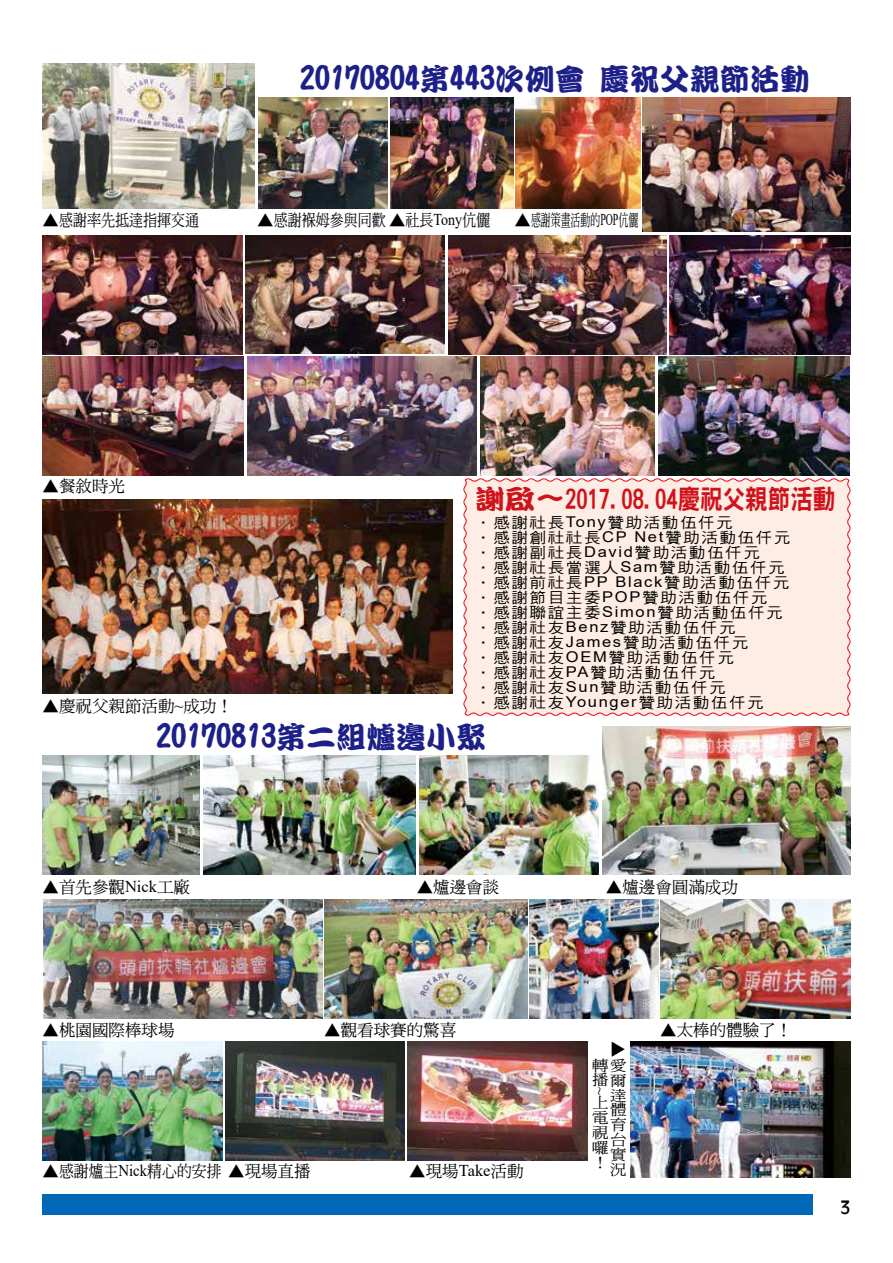
<style>
.page{position:relative;width:893px;height:1263px;background:#fff}
.page>*{position:absolute;margin:0;border:0;box-sizing:border-box;transform-origin:0 0}
.t1{font:30px "DF Kan Ting Liu XB HK BF";color:#1d2088}
.t2{font:27px "DFN Hei XB HK BF";color:#d0121b;scale:.83 1}
.t3{font:18px "Antique Olive";color:#000}
.t4{font:16.5px "DF Ming Md HKP BF";color:#000}
.t5{font:16.5px "Times New Roman";color:#000;scale:.9 1}
.t6{font:14.85px/15px "DF Hei Md HK BF";letter-spacing:.1em;color:#000;scale:1.11 1}
.t7{font:14.85px/15px "DF Ming Md HKP BF";color:#000;text-align:right;scale:1.11 1}
.s1{font-family:"Times New Roman"}
.s2{font-family:"DF Kan Ting Liu XB HK BF"}
.s3{font-family:"Arial"}
</style>
<div class="page">
<div style="left:43px;top:1194px;width:770px;height:21px;background:#0068b7"></div>
<div style="left:463px;top:478px;width:388px;height:238px;background:#fdede4"></div>
<img style="left:43px;top:64px;width:212px;height:144px">
<img style="left:259px;top:98px;width:128px;height:110px">
<img style="left:43px;top:235px;width:199px;height:119px">
<img style="left:43px;top:356px;width:200px;height:119px">
<img style="left:390px;top:98px;width:123px;height:110px">
<img style="left:246px;top:235px;width:199px;height:119px">
<img style="left:247px;top:356px;width:230px;height:119px">
<img style="left:43px;top:500px;width:410px;height:193px">
<img style="left:516px;top:98px;width:124px;height:110px">
<img style="left:448px;top:235px;width:218px;height:119px">
<img style="left:480px;top:356px;width:174px;height:119px">
<img style="left:670px;top:235px;width:180px;height:119px">
<img style="left:658px;top:356px;width:191px;height:119px">
<img style="left:643px;top:98px;width:207px;height:134px">
<img style="left:43px;top:756px;width:157px;height:119px">
<img style="left:44px;top:899px;width:278px;height:119px">
<img style="left:43px;top:1041px;width:179px;height:119px">
<img style="left:225px;top:1041px;width:180px;height:119px">
<img style="left:407px;top:1041px;width:180px;height:119px">
<img style="left:631px;top:1041px;width:219px;height:136px">
<img style="left:204px;top:756px;width:212px;height:119px">
<img style="left:324px;top:899px;width:203px;height:119px">
<img style="left:420px;top:756px;width:179px;height:119px">
<img style="left:529px;top:899px;width:129px;height:119px">
<img style="left:660px;top:899px;width:190px;height:119px">
<img style="left:603px;top:726px;width:247px;height:149px">
<p class="t4" style="left:43px;top:212px;width:158px">▲感謝率先抵達指揮交通</p>
<h1 class="t1" style="left:300px;top:64px;width:511px">20170804第443次例會 慶祝父親節活動</h1>
<p class="t4" style="left:257px;top:212px;width:235px">▲感謝褓姆參與同歡 ▲社長<span class="s1">Tony</span>伉儷</p>
<p class="t4" style="left:514px;top:212px;width:125px">▲感謝策畫活動的<span class="s1">POP</span>伉儷</p>
<p class="t4" style="left:43px;top:478px;width:84px">▲餐敘時光</p>
<p class="t4" style="left:43px;top:697px;width:192px">▲慶祝父親節活動<span class="s1">~</span>成功！</p>
<h2 class="t2" style="left:475px;top:485px;width:435px"><span class="s2">謝啟～</span>2017.08.04慶祝父親節活動</h2>
<p class="t6" style="left:475px;top:515px;width:285px">．感謝社長<span class="s3">Tony</span>贊助活動伍仟元<br>．感謝創社社長<span class="s3">CP Net</span>贊助活動伍仟元．感謝副社長<span class="s3">David</span>贊助活動伍仟元<br>．感謝社長當選人<span class="s3">Sam</span>贊助活動伍仟元．感謝前社長<span class="s3">PP Black</span>贊助活動伍仟元．感謝節目主委<span class="s3">POP</span>贊助活動伍仟元<br>．感謝聯誼主委<span class="s3">Simon</span>贊助活動伍仟元．感謝社友<span class="s3">Benz</span>贊助活動伍仟元<br>．感謝社友<span class="s3">James</span>贊助活動伍仟元<br>．感謝社友<span class="s3">OEM</span>贊助活動伍仟元<br>．感謝社友<span class="s3">PA</span>贊助活動伍仟元<br>．感謝社友<span class="s3">Sun</span>贊助活動伍仟元<br>．感謝社友<span class="s3">Younger</span>贊助活動伍仟元</p>
<h1 class="t1" style="left:156px;top:722px;width:331px">20170813第二組爐邊小聚</h1>
<p class="t4" style="left:43px;top:878px;width:149px">▲首先參觀<span class="s1">Nick</span>工廠</p>
<p class="t4" style="left:43px;top:1022px;width:133px">▲桃園國際棒球場</p>
<p class="t4" style="left:417px;top:878px;width:84px">▲爐邊會談</p>
<p class="t4" style="left:606px;top:878px;width:133px">▲爐邊會圓滿成功</p>
<p class="t4" style="left:324px;top:1022px;width:133px">▲觀看球賽的驚喜</p>
<p class="t4" style="left:660px;top:1022px;width:133px">▲太棒的體驗了！</p>
<p class="t4" style="left:43px;top:1163px;width:270px">▲感謝爐主<span class="s1">Nick</span>精心的安排 ▲現場直播</p>
<p class="t4" style="left:409px;top:1163px;width:116px">▲現場<span class="s1">Take</span>活動</p>
<p class="t4" style="left:626px;top:1041px;width:18px;rotate:90deg">▲</p>
<p class="t7" style="left:592px;top:1058px;width:32px">轉愛播爾達體育台實況</p>
<p class="t5" style="left:612px;top:1087px;width:10px;rotate:90deg">~</p>
<p class="t7" style="left:592px;top:1096px;width:16px;text-align:justify">上電視囉！</p>
<p class="t3" style="left:840px;top:1196px;width:12px">3</p>
</div>
